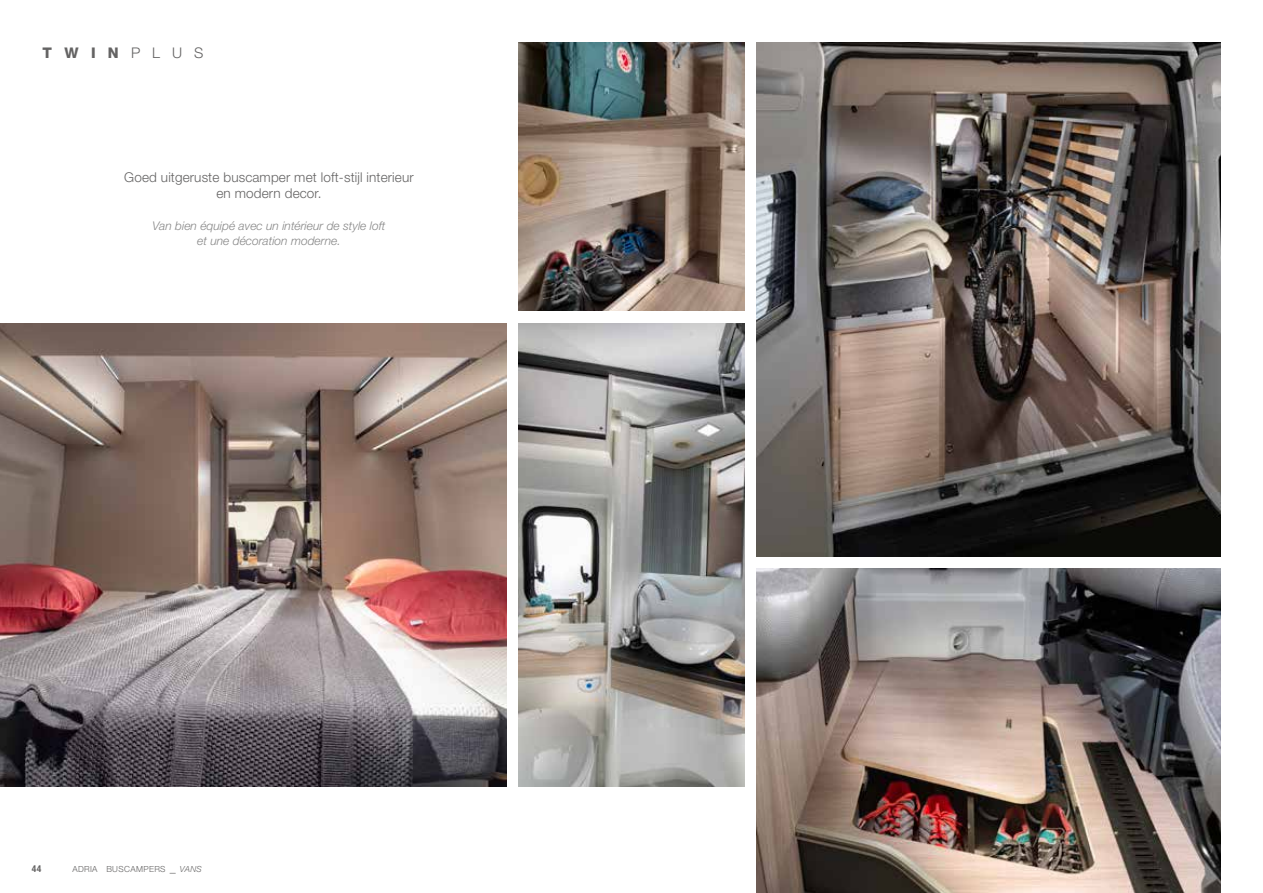
<style>
.page{position:relative;width:1263px;height:893px;background:#fff}
.page>*{position:absolute;margin:0;border:0;box-sizing:border-box;transform-origin:0 0}
.t1{font:800 14.7px "Helvetica Neue LT Pro";color:#646363}
.t2{font:300 13.5px/16.5px "Helvetica Neue LT Pro";letter-spacing:.01em;color:#646363;text-align:center}
.t3{font:italic 300 12px/15px "Helvetica Neue LT Pro";color:#878787;text-align:center}
.t4{font:700 condensed 9.45px "Helvetica Neue LT Pro";color:#646363}
.t5{font:300 8.4px "Helvetica Neue LT Pro";letter-spacing:.045em;color:#646363}
.s1{font-weight:300}
.s2{font-size:12px}
.s3{font-style:italic}
</style>
<div class="page">
<img style="left:0;top:323px;width:506px;height:464px">
<img style="left:757px;top:43px;width:463px;height:513px">
<img style="left:519px;top:323px;width:225px;height:463px">
<img style="left:757px;top:569px;width:463px;height:324px">
<img style="left:519px;top:43px;width:225px;height:267px">
<p class="t1" style="left:43px;top:44px;width:162px">twin<span class="s1">PLUS</span></p>
<p class="t2" style="left:124px;top:169px;width:291px">Goed uitgeruste buscamper met loft-stijl interieur en modern decor.</p>
<p class="t3" style="left:153px;top:218px;width:234px">Van bien équipé avec un intérieur de style loft et une décoration moderne.</p>
<p class="t4" style="left:32px;top:863px;width:11px">44</p>
<p class="t5" style="left:73px;top:864px;width:131px">ADRIA BUSCAMPERS <span class="s2">_</span> <span class="s3">VANS</span></p>
</div>
